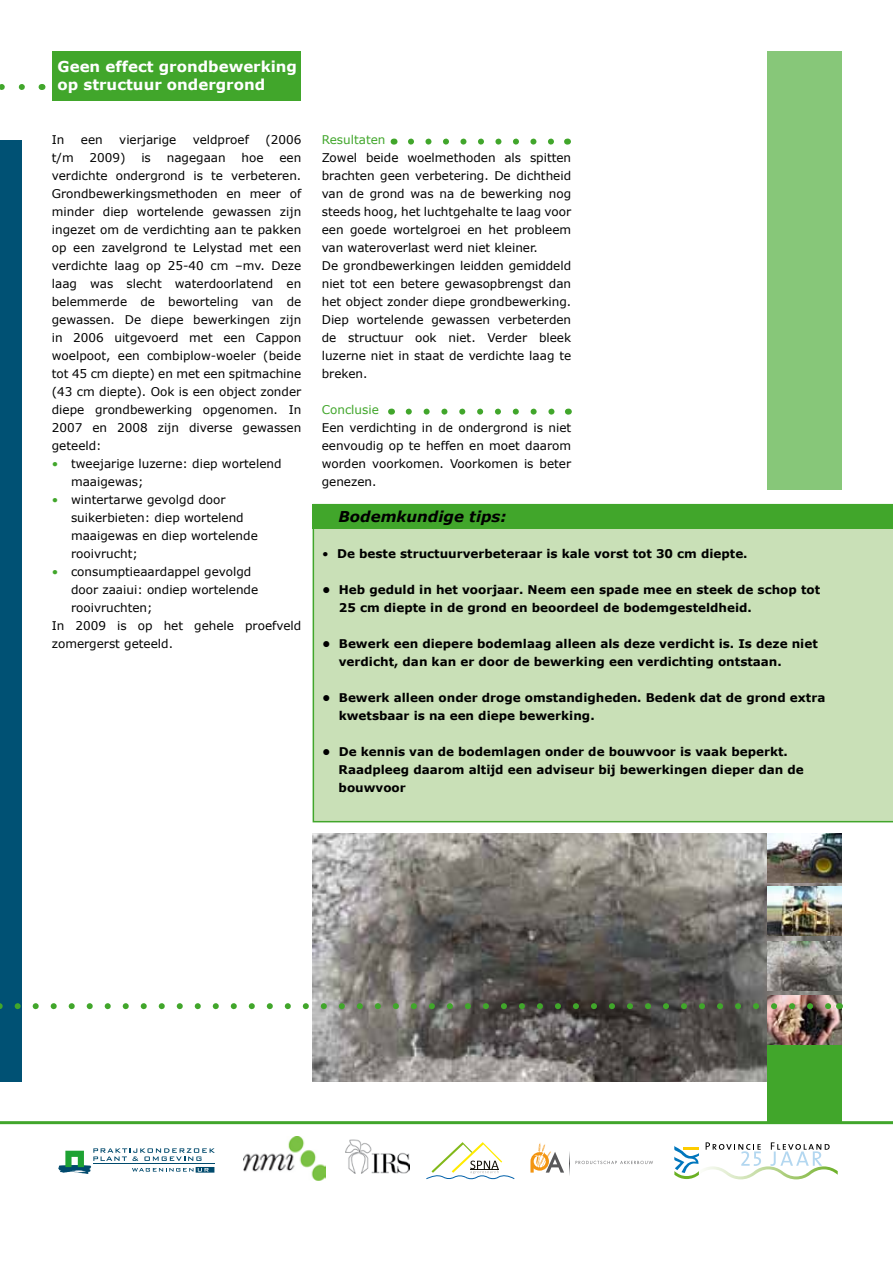
<style>
.page{position:relative;width:893px;height:1263px;background:#fff}
.page>*{position:absolute;margin:0;border:0;box-sizing:border-box;transform-origin:0 0}
.t1{font:700 15px/18px "Verdana";color:#fff}
.t2{font:italic 700 15px "Verdana";color:#000}
.t3{font:12px/18px "Verdana";color:#000}
.t4{font:700 12px/18px "Verdana";color:#000}
.t5{font:12px "Verdana";color:#41a62b}
.s1{color:#41a62b}
.s2{font-weight:400}
</style>
<div class="page">
<img style="left:313px;top:833px;width:529px;height:248px">
<div style="left:767px;top:51px;width:75px;height:439px;background:#87c779"></div>
<div style="left:313px;top:528px;width:580px;height:294px;background:#c9e0b7"></div>
<div style="left:313px;top:504px;width:580px;height:24px;background:#41a62b"></div>
<div style="left:52px;top:51px;width:249px;height:49px;background:#41a62b"></div>
<div style="left:0;top:140px;width:21px;height:941px;background:#005174"></div>
<svg style="left:0;top:84px;width:25px;height:6px"></svg>
<svg style="left:409px;top:409px;width:146px;height:6px"></svg>
<svg style="left:411px;top:139px;width:143px;height:6px"></svg>
<hr style="left:0;top:1121px;width:893px;height:3px;background:#41a62b">
<div style="left:767px;top:1044px;width:75px;height:79px;background:#41a62b"></div>
<img style="left:767px;top:995px;width:75px;height:49px">
<img style="left:767px;top:887px;width:75px;height:49px">
<img style="left:767px;top:833px;width:75px;height:49px">
<img style="left:767px;top:941px;width:75px;height:49px">
<svg style="left:0;top:1003px;width:830px;height:6px"></svg>
<svg style="left:576px;top:1161px;width:77px;height:3px"></svg>
<svg style="left:530px;top:1143px;width:40px;height:32px"></svg>
<svg style="left:674px;top:1142px;width:164px;height:37px"></svg>
<svg style="left:58px;top:1148px;width:157px;height:26px"></svg>
<img style="left:244px;top:1137px;width:81px;height:43px">
<img style="left:346px;top:1139px;width:64px;height:34px">
<svg style="left:426px;top:1142px;width:89px;height:37px"></svg>
<p class="t1" style="left:58px;top:57px;width:241px">Geen effect grondbewerking op structuur ondergrond</p>
<p class="t3" style="left:52px;top:130px;width:14px">In</p>
<p class="t3" style="left:81px;top:130px;width:23px">een</p>
<p class="t3" style="left:119px;top:130px;width:59px">vierjarige</p>
<p class="t3" style="left:193px;top:130px;width:58px">veldproef</p>
<p class="t3" style="left:265px;top:130px;width:37px">(2006</p>
<p class="t3" style="left:52px;top:148px;width:23px">t/m</p>
<p class="t3" style="left:90px;top:148px;width:37px">2009)</p>
<p class="t3" style="left:141px;top:148px;width:11px">is</p>
<p class="t3" style="left:167px;top:148px;width:60px">nagegaan</p>
<p class="t3" style="left:242px;top:148px;width:24px">hoe</p>
<p class="t3" style="left:52px;top:148px;width:251px;text-align:justify;text-indent:228px">een verdichte ondergrond is te verbeteren.<br>Grondbewerkingsmethoden en meer of minder diep wortelende gewassen zijn ingezet om de verdichting aan te pakken op een zavelgrond te Lelystad met een verdichte laag op 25-40 cm –mv. Deze laag was slecht waterdoorlatend en belemmerde de beworteling van de gewassen. De diepe bewerkingen zijn in 2006 uitgevoerd met een Cappon woelpoot, een combiplow-woeler (beide tot 45 cm diepte) en met een spitmachine (43 cm diepte). Ook is een object zonder diepe grondbewerking opgenomen. In 2007 en 2008 zijn diverse gewassen geteeld:</p>
<p class="t3" style="left:71px;top:454px;width:212px;text-indent:-19px"><span class="s1">•</span> tweejarige luzerne: diep wortelend maaigewas;</p>
<p class="t3" style="left:71px;top:490px;width:188px;text-indent:-19px"><span class="s1">•</span> wintertarwe gevolgd door suikerbieten: diep wortelend maaigewas en diep wortelende rooivrucht;</p>
<p class="t3" style="left:52px;top:562px;width:201px"><span class="s1">•</span> consumptieaardappel gevolgd</p>
<p class="t3" style="left:71px;top:580px;width:189px">door zaaiui: ondiep wortelende</p>
<p class="t3" style="left:71px;top:598px;width:83px">rooivruchten;</p>
<p class="t3" style="left:52px;top:616px;width:251px">In 2009 is op het gehele proefveld</p>
<p class="t3" style="left:52px;top:634px;width:123px">zomergerst geteeld.</p>
<p class="t5" style="left:322px;top:132px;width:65px">Resultaten</p>
<p class="t3" style="left:322px;top:148px;width:251px">Zowel beide woelmethoden als spitten brachten geen verbetering. De dichtheid van de grond was na de bewerking nog steeds hoog, het luchtgehalte te laag voor een goede wortelgroei en het probleem van wateroverlast werd niet kleiner.<br>De grondbewerkingen leidden gemiddeld niet tot een betere gewasopbrengst dan het object zonder diepe grondbewerking.<br>Diep wortelende gewassen verbeterden de structuur ook niet. Verder bleek luzerne niet in staat de verdichte laag te breken.</p>
<p class="t5" style="left:322px;top:402px;width:59px">Conclusie</p>
<p class="t3" style="left:322px;top:418px;width:251px;text-align:justify">Een verdichting in de ondergrond is niet eenvoudig op te heffen en moet daarom worden voorkomen. Voorkomen is beter genezen.</p>
<p class="t2" style="left:338px;top:507px;width:170px">Bodemkundige tips:</p>
<p class="t4" style="left:322px;top:544px;width:427px"><span class="s2">•</span> De beste structuurverbeteraar is kale vorst tot 30 cm diepte.</p>
<p class="t4" style="left:339px;top:580px;width:483px;text-indent:-17px">• Heb geduld in het voorjaar. Neem een spade mee en steek de schop tot<br>25 cm diepte in de grond en beoordeel de bodemgesteldheid.</p>
<p class="t4" style="left:339px;top:634px;width:480px;text-indent:-17px">• Bewerk een diepere bodemlaag alleen als deze verdicht is. Is deze niet verdicht, dan kan er door de bewerking een verdichting ontstaan.</p>
<p class="t4" style="left:339px;top:688px;width:488px;text-indent:-17px">• Bewerk alleen onder droge omstandigheden. Bedenk dat de grond extra kwetsbaar is na een diepe bewerking.</p>
<p class="t4" style="left:339px;top:742px;width:467px;text-indent:-16px">• De kennis van de bodemlagen onder de bouwvoor is vaak beperkt.<br>Raadpleeg daarom altijd een adviseur bij bewerkingen dieper dan de bouwvoor</p>
</div>
